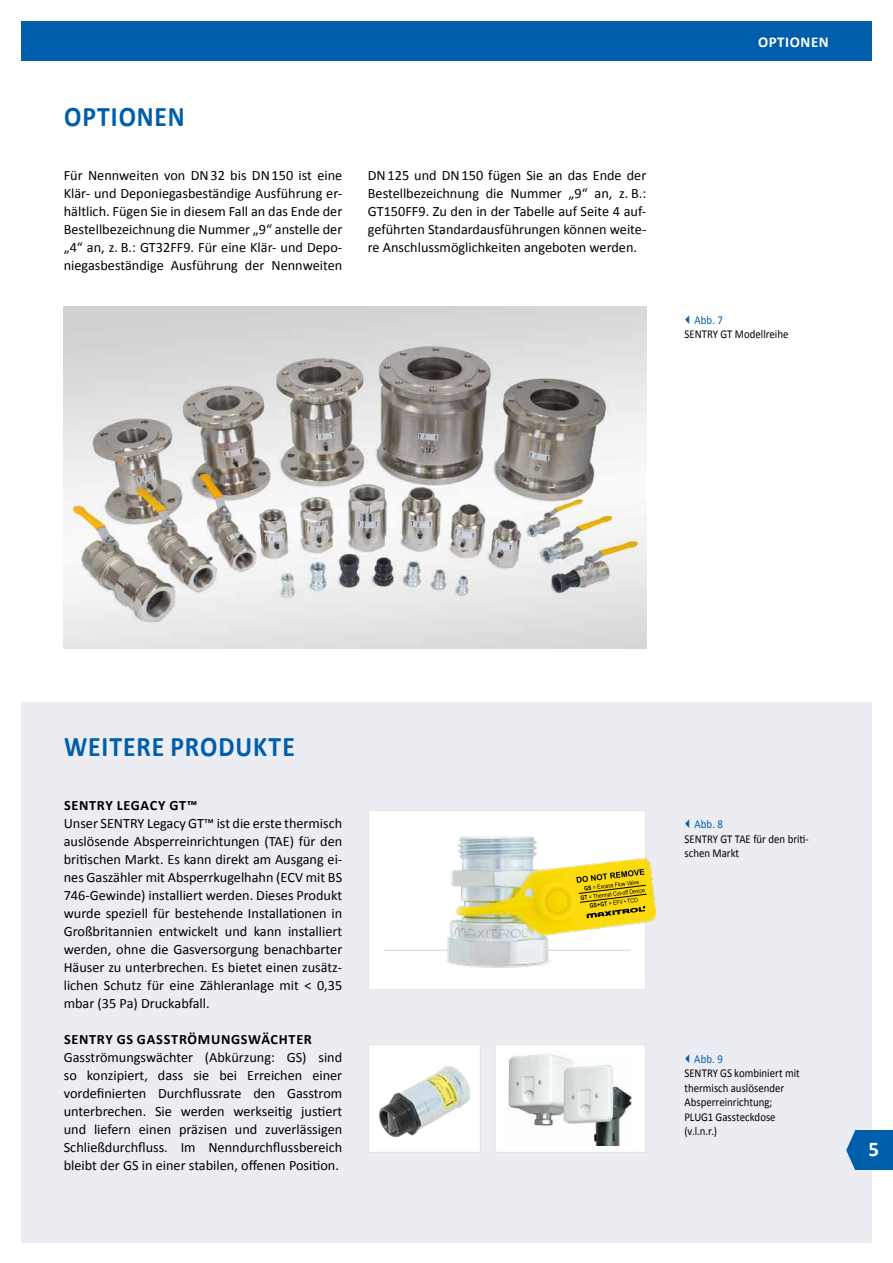
<style>
.page{position:relative;width:893px;height:1263px;background:#fff}
.page>*{position:absolute;margin:0;border:0;box-sizing:border-box;transform-origin:0 0}
.t1{font:700 28.5px "Calibri";letter-spacing:.035em;color:#005eaa;scale:.9 1}
.t2{font:700 21px "Calibri";color:#fff}
.t3{font:700 15px "Calibri";letter-spacing:.04em;color:#fff}
.t4{font:14.25px/18px "Calibri";color:#000;text-align:justify}
.t5{font:700 14.25px "Calibri";letter-spacing:.05em;color:#000}
.t6{font:12px/14.4px "Calibri";color:#000;scale:.9 1}
.t7{font:12px "Calibri";letter-spacing:.015em;color:#005eaa;scale:.9 1}
</style>
<div class="page">
<div style="left:21px;top:21px;width:851px;height:40px;background:#005eaa"></div>
<div style="left:21px;top:702px;width:851px;height:540px;background:#ebedf3"></div>
<div style="left:368px;top:810px;width:278px;height:180px;background:#fff;border:1px solid #e3e3e3"></div>
<div style="left:855px;top:1130px;width:38px;height:40px;background:#005eaa"></div>
<svg style="left:846px;top:1131px;width:9px;height:39px"></svg>
<img style="left:64px;top:306px;width:582px;height:342px">
<hr style="left:384px;top:950px;width:246px;height:1px;background:#d9dbe0">
<svg style="left:443px;top:955px;width:111px;height:13px"></svg>
<img style="left:448px;top:837px;width:207px;height:127px">
<svg style="left:576px;top:869px;width:71px;height:49px;background:#c7ad0b"></svg>
<div style="left:495px;top:1044px;width:151px;height:109px;background:#fff;border:1px solid #e3e3e3"></div>
<img style="left:508px;top:1054px;width:125px;height:91px">
<div style="left:368px;top:1044px;width:113px;height:109px;background:#fff;border:1px solid #e3e3e3"></div>
<img style="left:379px;top:1066px;width:90px;height:71px">
<h1 class="t1" style="left:64px;top:96px;width:135px">OPTIONEN</h1>
<p class="t4" style="left:64px;top:166px;width:280px">Für Nennweiten von DN32 bis DN 150 ist eine Klär- und Deponiegasbeständige Ausführung er&shy;hältlich. Fügen Sie in diesem Fall an das Ende der Bestellbezeichnung die Nummer „9“ anstelle der „4“ an, z. B.: GT32FF9. Für eine Klär- und Depo&shy;niegasbeständige Ausführung der Nennweiten</p>
<p class="t4" style="left:368px;top:166px;width:280px">DN125 und DN150 fügen Sie an das Ende der Bestellbezeichnung die Nummer „9“ an, z. B.:<br>GT150FF9. Zu den in der Tabelle auf Seite 4 auf&shy;geführten Standardausführungen können weite&shy;re Anschlussmöglichkeiten angeboten werden.</p>
<p class="t3" style="left:758px;top:31px;width:72px">OPTIONEN</p>
<p class="t7" style="left:694px;top:311px;width:33px">Abb. 7</p>
<p class="t6" style="left:685px;top:327px;width:117px">SENTRY GT Modellreihe</p>
<h1 class="t1" style="left:64px;top:726px;width:258px">WEITERE PRODUKTE</h1>
<p class="t5" style="left:64px;top:795px;width:135px">SENTRY LEGACY GT™</p>
<p class="t4" style="left:64px;top:814px;width:280px">Unser SENTRY Legacy GT™ ist die erste thermisch auslösende Absperreinrichtungen (TAE) für den britischen Markt. Es kann direkt am Ausgang ei&shy;nes Gaszähler mit Absperrkugelhahn (ECV mit BS 746-Gewinde) installiert werden. Dieses Produkt wurde speziell für bestehende Installationen in Großbritannien entwickelt und kann installiert werden, ohne die Gasversorgung benachbarter Häuser zu unterbrechen. Es bietet einen zusätz&shy;lichen Schutz für eine Zähleranlage mit &lt; 0,35 mbar (35 Pa) Druckabfall.</p>
<p class="t5" style="left:64px;top:1029px;width:249px">SENTRY GS GASSTRÖMUNGSWÄCHTER</p>
<p class="t4" style="left:64px;top:1048px;width:280px">Gasströmungswächter (Abkürzung: GS) sind so konzipiert, dass sie bei Erreichen einer vordefinierten Durchflussrate den Gasstrom unterbrechen. Sie werden werkseitig justiert und liefern einen präzisen und zuverlässigen Schließdurchfluss. Im Nenndurchflussbereich bleibt der GS in einer stabilen, offenen Position.</p>
<p class="t7" style="left:694px;top:816px;width:33px">Abb. 8</p>
<p class="t6" style="left:685px;top:831px;width:140px">SENTRY GT TAE für den briti&shy;schen Markt</p>
<p class="t7" style="left:694px;top:1051px;width:33px">Abb. 9</p>
<p class="t6" style="left:684px;top:1066px;width:130px">SENTRY GS kombiniert mit thermisch auslösender<br>Absperreinrichtung;<br>PLUG1 Gassteckdose (v.l.n.r.)</p>
<h2 class="t2" style="left:868px;top:1134px;width:12px">5</h2>
</div>
